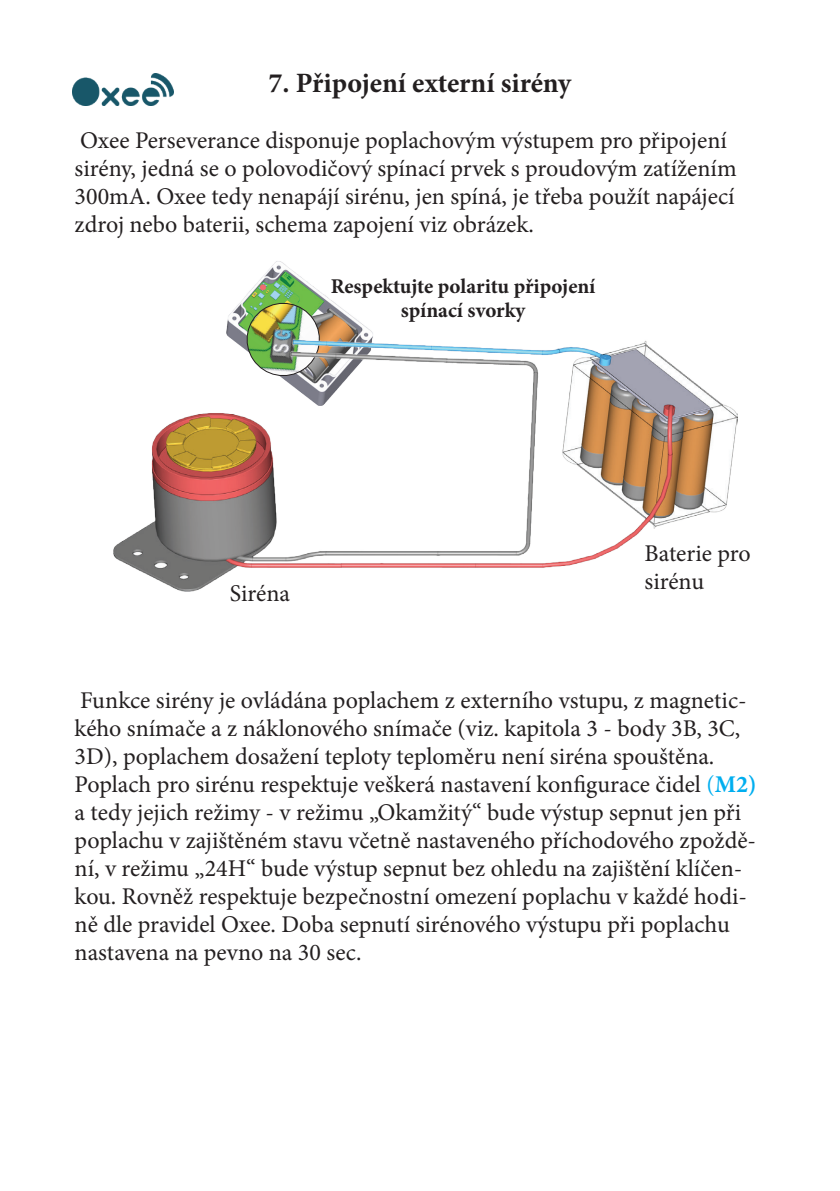
<style>
.page{position:relative;width:840px;height:1191px;background:#fff}
.page>*{position:absolute;margin:0;border:0;box-sizing:border-box;transform-origin:0 0}
.t1{font:700 28px "Minion Pro";letter-spacing:-.005em;color:#231f20}
.t2{font:24px/28px "Minion Pro";color:#231f20}
.t3{font:700 21px/24px "Minion Pro";letter-spacing:-.005em;color:#231f20;text-align:center}
.s1{color:#00aeef}
.s2{font-weight:700;color:#00aeef}
</style>
<div class="page">
<img style="left:226px;top:261px;width:147px;height:77px">
<img style="left:242px;top:298px;width:82px;height:40px">
<img style="left:113px;top:338px;width:623px;height:253px">
<img style="left:72px;top:73px;width:101px;height:33px">
<p class="t1" style="left:268px;top:64px;width:304px">7. Připojení externí sirény</p>
<p class="t2" style="left:75px;top:126px;width:663px">Oxee Perseverance disponuje poplachovým výstupem pro připojení sirény, jedná se o polovodičový spínací prvek s proudovým zatížením 300mA. Oxee tedy nenapájí sirénu, jen spíná, je třeba použít napájecí zdroj nebo baterii, schema zapojení viz obrázek.</p>
<p class="t3" style="left:330px;top:274px;width:266px">Respektujte polaritu připojení spínací svorky</p>
<p class="t2" style="left:230px;top:580px;width:62px">Siréna</p>
<p class="t2" style="left:644px;top:540px;width:108px">Baterie pro sirénu</p>
<p class="t2" style="left:75px;top:686px;width:683px">Funkce sirény je ovládána poplachem z externího vstupu, z magnetic&shy;kého snímače a z náklonového snímače (viz. kapitola 3 - body 3B, 3C, 3D), poplachem dosažení teploty teploměru není siréna spouštěna.<br>Poplach pro sirénu respektuje veškerá nastavení konfigurace čidel <span class="s1">(</span><span class="s2">M2) </span>a tedy jejich režimy - v režimu „Okamžitý“ bude výstup sepnut jen při poplachu v zajištěném stavu včetně nastaveného příchodového zpoždě&shy;ní, v režimu „24H“ bude výstup sepnut bez ohledu na zajištění klíčen&shy;kou. Rovněž respektuje bezpečnostní omezení poplachu v každé hodi&shy;ně dle pravidel Oxee. Doba sepnutí sirénového výstupu při poplachu nastavena na pevno na 30 sec.</p>
</div>
